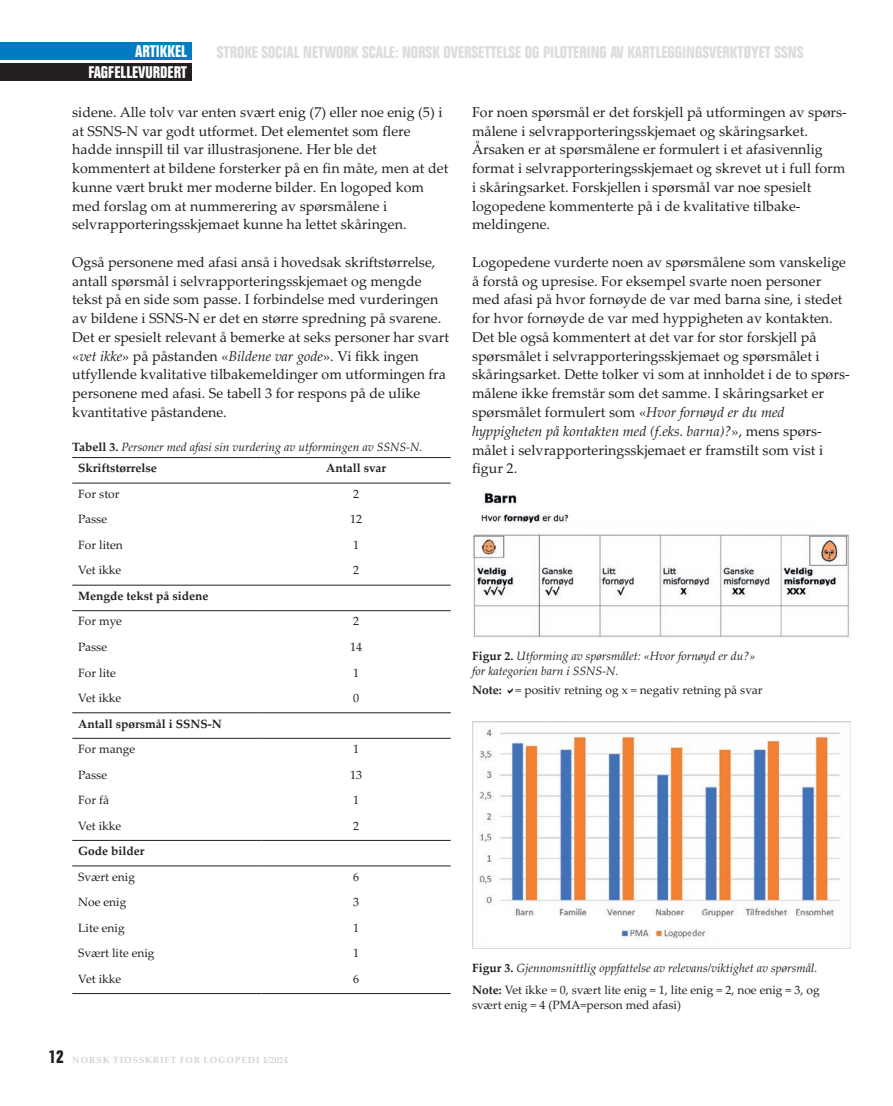
<style>
.page{position:relative;width:893px;height:1106px;background:#fff}
.page>*{position:absolute;margin:0;border:0;box-sizing:border-box;transform-origin:0 0}
.t1{font:700 condensed 16.5px "Folio";color:#dcdddf}
.t2{font:700 condensed 16.5px/21.3px "Folio";color:#fff;text-align:right}
.t3{font:14.25px/18.8px "Palatino Linotype";color:#231f20}
.t4{font:italic 12px/21.1px "Palatino Linotype";color:#231f20}
.t5{font:12px "Palatino Linotype";color:#231f20}
.t6{font:700 12px "Palatino Linotype";color:#231f20}
.t7{font:700 9px "Palatino Linotype";letter-spacing:.1em;color:#d1d2d4}
.s1{font-style:italic}
.s2{font-weight:700;font-style:normal}
.s3{font-family:"Folio";font-stretch:condensed;font-size:18px;color:#231f20}
.s4{font-weight:700}
.s5{font-style:normal}
</style>
<div class="page">
<div style="left:0;top:43px;width:191px;height:17px;background:#007cc2"></div>
<div style="left:0;top:64px;width:191px;height:17px;background:#231f20"></div>
<hr style="left:72px;top:457px;width:189px;height:1px;background:#231f20">
<hr style="left:261px;top:457px;width:190px;height:1px;background:#231f20">
<hr style="left:72px;top:482px;width:189px;height:1px;background:#231f20">
<hr style="left:261px;top:482px;width:190px;height:1px;background:#231f20">
<hr style="left:72px;top:585px;width:189px;height:1px;background:#231f20">
<hr style="left:261px;top:585px;width:190px;height:1px;background:#231f20">
<hr style="left:72px;top:610px;width:189px;height:1px;background:#231f20">
<hr style="left:261px;top:610px;width:190px;height:1px;background:#231f20">
<hr style="left:72px;top:712px;width:189px;height:1px;background:#231f20">
<hr style="left:261px;top:712px;width:190px;height:1px;background:#231f20">
<hr style="left:72px;top:738px;width:189px;height:1px;background:#231f20">
<hr style="left:261px;top:738px;width:190px;height:1px;background:#231f20">
<hr style="left:72px;top:840px;width:189px;height:1px;background:#231f20">
<hr style="left:261px;top:840px;width:190px;height:1px;background:#231f20">
<hr style="left:72px;top:865px;width:189px;height:1px;background:#231f20">
<hr style="left:261px;top:865px;width:190px;height:1px;background:#231f20">
<hr style="left:72px;top:993px;width:189px;height:1px;background:#231f20">
<hr style="left:261px;top:993px;width:190px;height:1px;background:#231f20">
<img style="left:473px;top:491px;width:376px;height:147px">
<img style="left:472px;top:721px;width:378px;height:227px">
<p class="t1" style="left:217px;top:43px;width:588px">STROKE SOCIAL NETWORK SCALE: NORSK OVERSETTELSE OG PILOTERING AV KARTLEGGINGSVERKTØYET SSNS</p>
<p class="t2" style="left:88px;top:41px;width:100px">ARTIKKEL<br>FAGFELLEVURDERT</p>
<p class="t3" style="left:72px;top:102px;width:378px">sidene. Alle tolv var enten svært enig (7) eller noe enig (5) i at SSNS-N var godt utformet. Det elementet som flere hadde innspill til var illustrasjonene. Her ble det kommentert at bildene forsterker på en fin måte, men at det kunne vært brukt mer moderne bilder. En logoped kom med forslag om at nummerering av spørsmålene i selvrapporteringsskjemaet kunne ha lettet skåringen.</p>
<p class="t3" style="left:72px;top:252px;width:378px">Også personene med afasi anså i hovedsak skriftstørrelse, antall spørsmål i selvrapporteringsskjemaet og mengde tekst på en side som passe. I forbindelse med vurderingen av bildene i SSNS-N er det en større spredning på svarene.<br>Det er spesielt relevant å bemerke at seks personer har svart «<span class="s1">vet ikke</span>» på påstanden «<span class="s1">Bildene var gode</span>». Vi fikk ingen utfyllende kvalitative tilbakemeldinger om utformingen fra personene med afasi. Se tabell 3 for respons på de ulike kvantitative påstandene.</p>
<p class="t3" style="left:472px;top:102px;width:376px">For noen spørsmål er det forskjell på utformingen av spørs&shy;målene i selvrapporteringsskjemaet og skåringsarket.<br>Årsaken er at spørsmålene er formulert i et afasivennlig format i selvrapporteringsskjemaet og skrevet ut i full form i skåringsarket. Forskjellen i spørsmål var noe spesielt logopedene kommenterte på i de kvalitative tilbake&shy;meldingene.</p>
<p class="t3" style="left:472px;top:252px;width:379px">Logopedene vurderte noen av spørsmålene som vanskelige å forstå og upresise. For eksempel svarte noen personer med afasi på hvor fornøyde de var med barna sine, i stedet for hvor fornøyde de var med hyppigheten av kontakten.<br>Det ble også kommentert at det var for stor forskjell på spørsmålet i selvrapporteringsskjemaet og spørsmålet i skåringsarket. Dette tolker vi som at innholdet i de to spørs&shy;målene ikke fremstår som det samme. I skåringsarket er spørsmålet formulert som «<span class="s1">Hvor fornøyd er du med hyppigheten på kontakten med (f.eks. barna)?</span>», mens spørs&shy;målet i selvrapporteringsskjemaet er framstilt som vist i figur 2.</p>
<p class="t4" style="left:78px;top:436px;width:346px;text-indent:-6px"><span class="s2">Tabell 3.</span> Personer med afasi sin vurdering av utformingen av SSNS-N.<br><span class="s2">Skriftstørrelse</span></p>
<p class="t6" style="left:326px;top:460px;width:61px">Antall svar</p>
<p class="t5" style="left:78px;top:485px;width:43px">For stor</p>
<p class="t5" style="left:353px;top:485px;width:7px">2</p>
<p class="t5" style="left:78px;top:511px;width:30px">Passe</p>
<p class="t5" style="left:350px;top:511px;width:13px">12</p>
<p class="t5" style="left:78px;top:536px;width:46px">For liten</p>
<p class="t5" style="left:353px;top:536px;width:7px">1</p>
<p class="t5" style="left:78px;top:562px;width:45px">Vet ikke</p>
<p class="t5" style="left:353px;top:562px;width:7px">2</p>
<p class="t6" style="left:78px;top:587px;width:132px">Mengde tekst på sidene</p>
<p class="t5" style="left:78px;top:613px;width:45px">For mye</p>
<p class="t5" style="left:353px;top:613px;width:7px">2</p>
<p class="t5" style="left:78px;top:638px;width:30px">Passe</p>
<p class="t5" style="left:350px;top:638px;width:13px">14</p>
<p class="t5" style="left:78px;top:664px;width:39px">For lite</p>
<p class="t5" style="left:353px;top:664px;width:7px">1</p>
<p class="t5" style="left:78px;top:689px;width:45px">Vet ikke</p>
<p class="t5" style="left:353px;top:689px;width:7px">0</p>
<p class="t6" style="left:78px;top:715px;width:145px">Antall spørsmål i SSNS-N</p>
<p class="t5" style="left:78px;top:740px;width:58px">For mange</p>
<p class="t5" style="left:353px;top:740px;width:7px">1</p>
<p class="t5" style="left:78px;top:766px;width:30px">Passe</p>
<p class="t5" style="left:350px;top:766px;width:13px">13</p>
<p class="t5" style="left:78px;top:791px;width:32px">For få</p>
<p class="t5" style="left:353px;top:791px;width:7px">1</p>
<p class="t5" style="left:78px;top:817px;width:45px">Vet ikke</p>
<p class="t5" style="left:353px;top:817px;width:7px">2</p>
<p class="t6" style="left:78px;top:842px;width:68px">Gode bilder</p>
<p class="t5" style="left:78px;top:868px;width:58px">Svært enig</p>
<p class="t5" style="left:353px;top:868px;width:7px">6</p>
<p class="t5" style="left:78px;top:893px;width:50px">Noe enig</p>
<p class="t5" style="left:353px;top:893px;width:7px">3</p>
<p class="t5" style="left:78px;top:919px;width:48px">Lite enig</p>
<p class="t5" style="left:353px;top:919px;width:7px">1</p>
<p class="t5" style="left:78px;top:944px;width:78px">Svært lite enig</p>
<p class="t5" style="left:353px;top:944px;width:7px">1</p>
<p class="t5" style="left:78px;top:970px;width:45px">Vet ikke</p>
<p class="t5" style="left:353px;top:970px;width:7px">6</p>
<p class="t7" style="left:48px;top:1054px;width:241px"><span class="s3">12</span> NORSK TIDSSKRIFT FOR LOGOPEDI 1/2024</p>
<p class="t4" style="left:472px;top:647px;width:285px;line-height:15.8px"><span class="s2">Figur 2.</span> Utforming av spørsmålet: «Hvor fornøyd er du?» for kategorien barn i SSNS-N.</p>
<p class="t5" style="left:472px;top:682px;width:292px"><span class="s4">Note:</span> = positiv retning og x = negativ retning på svar</p>
<p class="t4" style="left:472px;top:957px;width:349px"><span class="s2">Figur 3.</span> Gjennomsnittlig oppfattelse av relevans/viktighet av spørsmål.<br><span class="s2">Note:</span> <span class="s5">Vet ikke = 0, svært lite enig = 1, lite enig = 2, noe enig = 3, og</span></p>
<p class="t5" style="left:472px;top:996px;width:211px">svært enig = 4 (PMA=person med afasi)</p>
</div>
